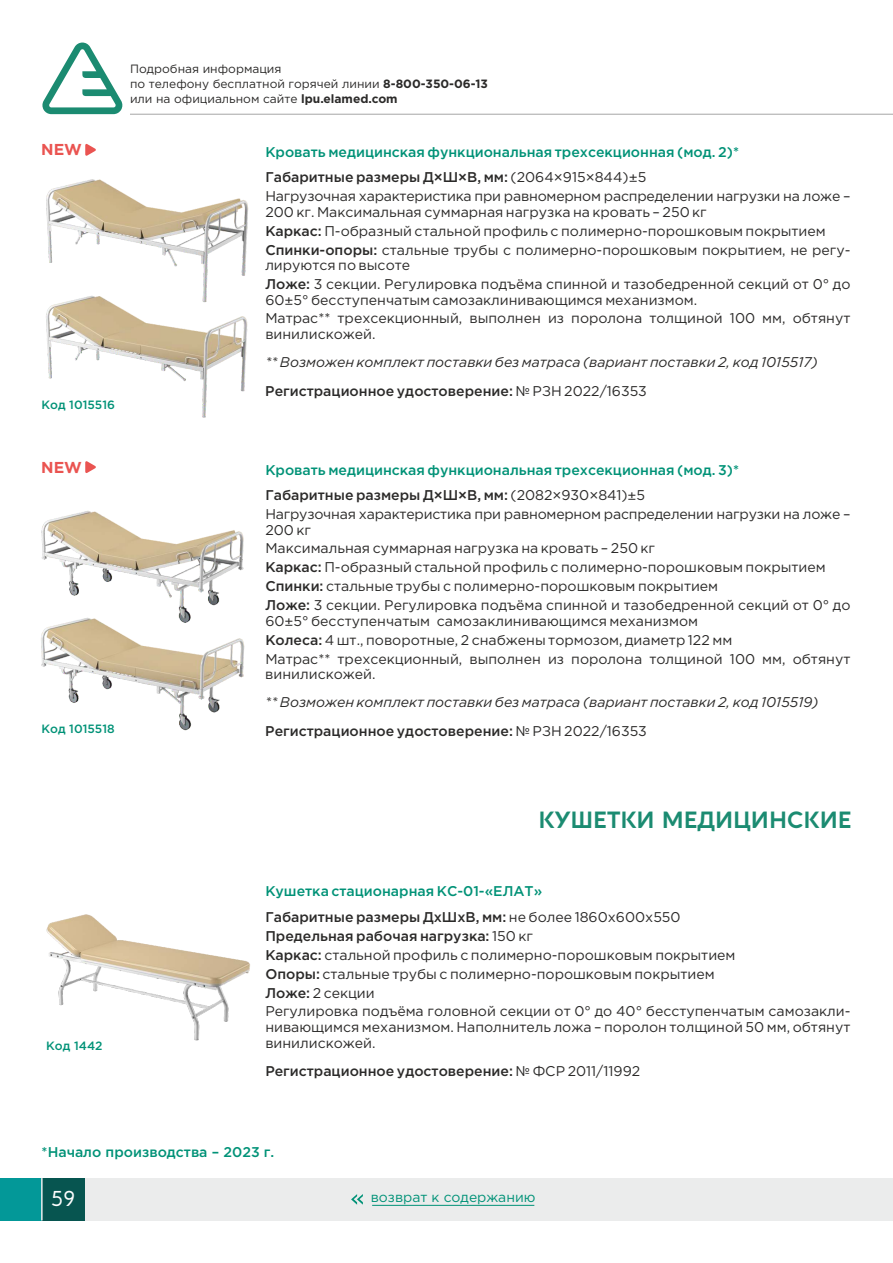
<style>
.page{position:relative;width:893px;height:1263px;background:#fff}
.page>*{position:absolute;margin:0;border:0;box-sizing:border-box;transform-origin:0 0}
.t1{font:700 22.95px "Aquawax Pro";color:#1b8b71}
.t2{font:21.15px "Aquawax Pro";color:#fefefe}
.t3{font:700 15.75px "Gotham Pro";color:#ea5451}
.t4{font:14.1px/18.9px "Gotham Pro";color:#2b2a29}
.t5{font:500 14.1px/25.3px "Gotham Pro";color:#009277}
.t6{font:italic 14.1px/28.5px "Gotham Pro";color:#2b2a29}
.t7{font:500 14.1px "Gotham Pro";color:#2b2a29}
.t8{font:13.95px "Gotham Pro";color:#009277}
.t9{font:12px/15px "Gotham Pro";color:#2b2a29}
.t10{font:500 12px "Gotham Pro";color:#009277}
.s1{font-weight:700}
.s2{color:#2b2a29}
.s3{font-weight:400;color:#2b2a29}
.s4{font-weight:500}
.s5{font-weight:500;font-style:normal}
.s6{font-style:normal}
.s7{font-weight:400}
</style>
<div class="page">
<hr style="left:130px;top:114px;width:763px;height:1px;background:#818181">
<svg style="left:42px;top:43px;width:81px;height:71px"></svg>
<div style="left:0;top:1178px;width:893px;height:42px;background:#ebecec"></div>
<div style="left:0;top:1178px;width:42px;height:42px;background:#039898"></div>
<div style="left:42px;top:1178px;width:42px;height:42px;background:#075550"></div>
<hr style="left:41px;top:1178px;width:2px;height:42px;background:#ebecec">
<img style="left:46px;top:179px;width:203px;height:114px">
<img style="left:46px;top:293px;width:202px;height:125px">
<img style="left:41px;top:511px;width:204px;height:137px">
<img style="left:41px;top:615px;width:203px;height:116px">
<img style="left:46px;top:914px;width:204px;height:127px">
<svg style="left:85px;top:144px;width:11px;height:12px"></svg>
<svg style="left:85px;top:461px;width:11px;height:12px"></svg>
<hr style="left:372px;top:1205px;width:162px;height:1px;background:#009277">
<svg style="left:351px;top:1194px;width:12px;height:11px"></svg>
<p class="t3" style="left:41px;top:144px;width:42px">NEW</p>
<p class="t10" style="left:41px;top:401px;width:75px">Код 1015516</p>
<p class="t9" style="left:130px;top:62px;width:359px">Подробная информация<br>по телефону бесплатной горячей линии <span class="s1">8-800-350-06-13 </span>или на официальном сайте <span class="s1">lpu.elamed.com</span></p>
<p class="t5" style="left:265px;top:140px;width:475px">Кровать медицинская функциональная трехсекционная (мод. 2)*<br><span class="s2">Габаритные размеры Д×Ш×В, мм:</span> <span class="s3">(2064×915×844)±5</span></p>
<p class="t4" style="left:265px;top:189px;width:587px;line-height:15.6px">Нагрузочная характеристика при равномерном распределении нагрузки на ложе –<br>200 кг. Максимальная суммарная нагрузка на кровать – 250 кг</p>
<p class="t4" style="left:265px;top:222px;width:587px"><span class="s4">Каркас:</span> П-образный стальной профиль с полимерно-порошковым покрытием<br><span class="s4">Спинки-опоры:</span> стальные трубы с полимерно-порошковым покрытием, не регу-</p>
<p class="t4" style="left:265px;top:257px;width:587px">лируются по высоте<br><span class="s4">Ложе:</span> 3 секции. Регулировка подъёма спинной и тазобедренной секций от 0° до</p>
<p class="t4" style="left:265px;top:291px;width:587px">60±5° бесступенчатым самозаклинивающимся механизмом.<br>Матрас** трехсекционный, выполнен из поролона толщиной 100 мм, обтянут</p>
<p class="t4" style="left:265px;top:326px;width:112px">винилискожей.</p>
<p class="t6" style="left:265px;top:349px;width:554px">** Возможен комплект поставки без матраса (вариант поставки 2, код 1015517)<br><span class="s5">Регистрационное удостоверение:</span> <span class="s6">№ РЗН 2022/16353</span></p>
<p class="t3" style="left:41px;top:461px;width:42px">NEW</p>
<p class="t10" style="left:41px;top:724px;width:75px">Код 1015518</p>
<p class="t5" style="left:265px;top:458px;width:475px">Кровать медицинская функциональная трехсекционная (мод. 3)*<br><span class="s2">Габаритные размеры Д×Ш×В, мм:</span> <span class="s3">(2082×930×841)±5</span></p>
<p class="t4" style="left:265px;top:507px;width:587px;line-height:15.6px">Нагрузочная характеристика при равномерном распределении нагрузки на ложе –<br>200 кг</p>
<p class="t4" style="left:265px;top:540px;width:587px">Максимальная суммарная нагрузка на кровать – 250 кг<br><span class="s4">Каркас:</span> П-образный стальной профиль с полимерно-порошковым покрытием <span class="s4">Спинки:</span> стальные трубы с полимерно-порошковым покрытием<br><span class="s4">Ложе:</span> 3 секции. Регулировка подъёма спинной и тазобедренной секций от 0° до</p>
<p class="t4" style="left:265px;top:612px;width:587px">60±5° бесступенчатым самозаклинивающимся механизмом<br><span class="s4">Колеса:</span> 4 шт., поворотные, 2 снабжены тормозом, диаметр 122 мм<br>Матрас** трехсекционный, выполнен из поролона толщиной 100 мм, обтянут</p>
<p class="t4" style="left:265px;top:666px;width:112px">винилискожей.</p>
<p class="t6" style="left:265px;top:689px;width:555px">** Возможен комплект поставки без матраса (вариант поставки 2, код 1015519)<br><span class="s5">Регистрационное удостоверение:</span> <span class="s6">№ РЗН 2022/16353</span></p>
<p class="t10" style="left:46px;top:1041px;width:58px">Код 1442</p>
<h1 class="t1" style="left:539px;top:807px;width:315px">КУШЕТКИ МЕДИЦИНСКИЕ</h1>
<p class="t5" style="left:265px;top:880px;width:417px">Кушетка стационарная КС-01-«ЕЛАТ»<br><span class="s2">Габаритные размеры ДхШхВ, мм:</span> <span class="s3">не более 1860х600х550</span></p>
<p class="t4" style="left:265px;top:927px;width:587px"><span class="s4">Предельная рабочая нагрузка:</span> 150 кг<br><span class="s4">Каркас:</span> стальной профиль с полимерно-порошковым покрытием<br><span class="s4">Опоры:</span> стальные трубы с полимерно-порошковым покрытием<br><span class="s4">Ложе:</span> 2 секции<br>Регулировка подъёма головной секции от 0° до 40° бесступенчатым самозакли-</p>
<p class="t4" style="left:265px;top:1020px;width:587px;line-height:15.6px">нивающимся механизмом. Наполнитель ложа – поролон толщиной 50 мм, обтянут винилискожей.</p>
<p class="t7" style="left:265px;top:1066px;width:376px">Регистрационное удостоверение: <span class="s7">№ ФСР 2011/11992</span></p>
<p class="t5" style="left:42px;top:1140px;width:234px">*Начало производства – 2023 г.</p>
<h2 class="t2" style="left:51px;top:1187px;width:26px">59</h2>
<p class="t8" style="left:371px;top:1192px;width:166px">возврат к содержанию</p>
</div>
